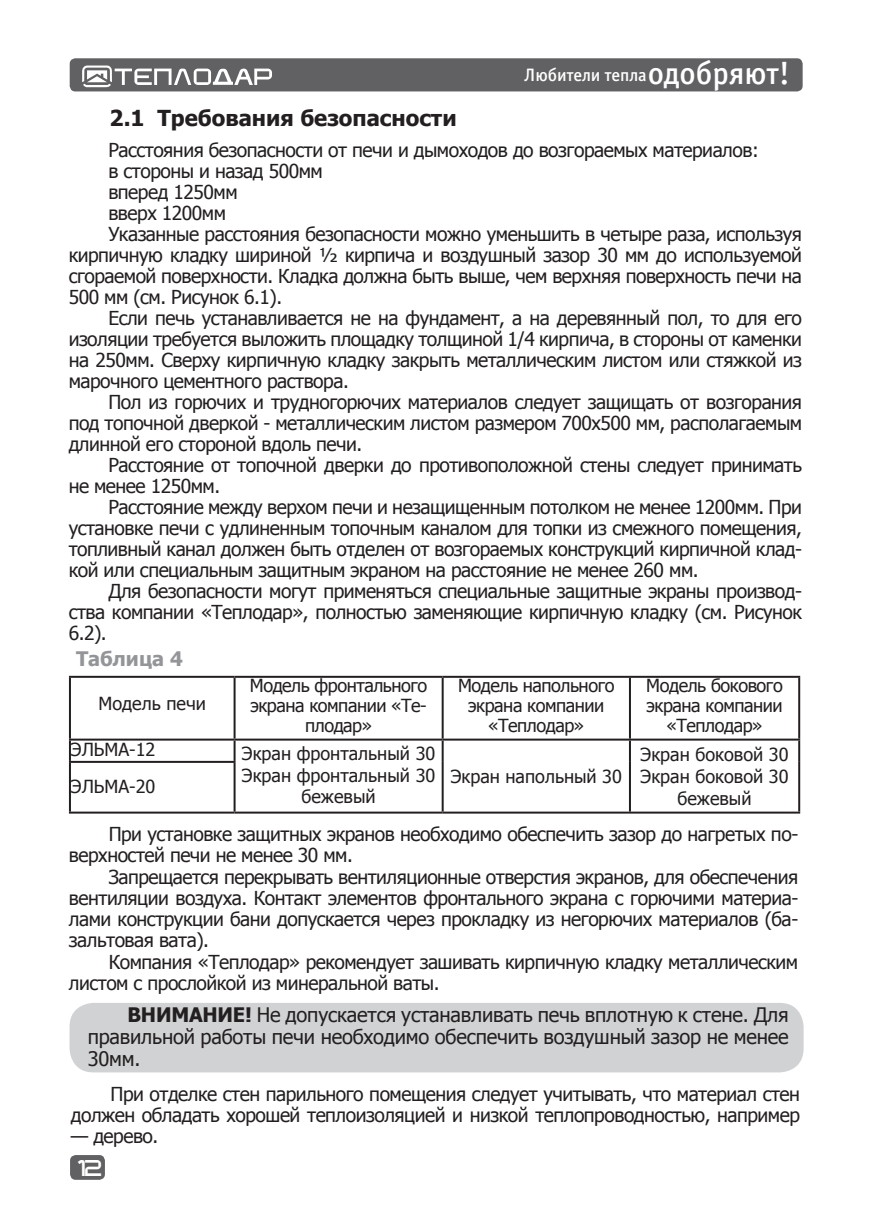
<style>
.page{position:relative;width:874px;height:1225px;background:#fff}
.page>*{position:absolute;margin:0;border:0;box-sizing:border-box;transform-origin:0 0}
.t1{font:700 22px "Tahoma";color:#231f20}
.t2{font:20px/22px "Tahoma";letter-spacing:-.01em;color:#231f20;text-align:justify}
.t3{font:700 20px "Tahoma";color:#939598}
.t4{font:19.2px/21.2px "Tahoma";letter-spacing:-.025em;color:#231f20}
.t5{font:18px/20px "Tahoma";letter-spacing:-.025em;color:#231f20;text-align:center}
.t6{font:18px/21.6px "Tahoma";color:#231f20;text-align:center}
.t7{font:18px "Officina Sans Medium C";letter-spacing:-.005em;color:#fff}
.t8{font:16px "teplodar";color:#fff}
.s1{font-size:32px}
.s2{font-weight:700}
</style>
<div class="page">
<div style="left:70px;top:1155px;width:35px;height:24px;background:#616164;border-radius:6px"></div>
<div style="left:70px;top:58px;width:732px;height:33px;background:#616164;border-radius:6px"></div>
<svg style="left:82px;top:65px;width:190px;height:22px"></svg>
<svg style="left:71px;top:678px;width:726px;height:133px"></svg>
<hr style="left:69px;top:676px;width:165px;height:2px;background:#231f20">
<hr style="left:69px;top:678px;width:2px;height:60px;background:#231f20">
<hr style="left:69px;top:738px;width:165px;height:2px;background:#231f20">
<hr style="left:69px;top:740px;width:2px;height:21px;background:#231f20">
<hr style="left:69px;top:761px;width:166px;height:2px;background:#231f20">
<hr style="left:69px;top:763px;width:2px;height:48px;background:#231f20">
<hr style="left:69px;top:811px;width:165px;height:2px;background:#231f20">
<hr style="left:234px;top:676px;width:208px;height:2px;background:#231f20">
<hr style="left:233px;top:678px;width:2px;height:60px;background:#231f20">
<hr style="left:442px;top:676px;width:187px;height:2px;background:#231f20">
<hr style="left:441px;top:678px;width:2px;height:60px;background:#231f20">
<hr style="left:629px;top:676px;width:170px;height:2px;background:#231f20">
<hr style="left:628px;top:678px;width:2px;height:60px;background:#231f20">
<hr style="left:797px;top:678px;width:2px;height:60px;background:#231f20">
<hr style="left:234px;top:738px;width:208px;height:2px;background:#231f20">
<hr style="left:233px;top:740px;width:2px;height:21px;background:#231f20">
<hr style="left:442px;top:738px;width:187px;height:2px;background:#231f20">
<hr style="left:441px;top:740px;width:2px;height:22px;background:#231f20">
<hr style="left:629px;top:738px;width:170px;height:2px;background:#231f20">
<hr style="left:628px;top:740px;width:2px;height:22px;background:#231f20">
<hr style="left:797px;top:740px;width:2px;height:22px;background:#231f20">
<hr style="left:233px;top:763px;width:2px;height:48px;background:#231f20">
<hr style="left:441px;top:762px;width:2px;height:49px;background:#231f20">
<hr style="left:628px;top:762px;width:2px;height:49px;background:#231f20">
<hr style="left:797px;top:762px;width:2px;height:49px;background:#231f20">
<hr style="left:234px;top:811px;width:208px;height:2px;background:#231f20">
<hr style="left:442px;top:811px;width:187px;height:2px;background:#231f20">
<hr style="left:629px;top:811px;width:170px;height:2px;background:#231f20">
<div style="left:69px;top:1003px;width:734px;height:69px;background:#d1d2d4;border-radius:24px"></div>
<p class="t7" style="left:524px;top:65px;width:267px">Любители тепла<span class="s1">одобряют!</span></p>
<p class="t1" style="left:110px;top:103px;width:348px">2.1 Требования безопасности</p>
<p class="t4" style="left:108px;top:138px;width:651px">Расстояния безопасности от печи и дымоходов до возгораемых материалов:</p>
<p class="t4" style="left:108px;top:159px;width:216px">в стороны и назад 500мм</p>
<p class="t4" style="left:108px;top:180px;width:131px">вперед 1250мм</p>
<p class="t4" style="left:108px;top:201px;width:119px">вверх 1200мм</p>
<p class="t4" style="left:108px;top:222px;width:694px">Указанные расстояния безопасности можно уменьшить в четыре раза, используя</p>
<p class="t4" style="left:69px;top:243px;width:734px">кирпичную кладку шириной ½ кирпича и воздушный зазор 30 мм до используемой</p>
<p class="t4" style="left:69px;top:264px;width:734px">сгораемой поверхности. Кладка должна быть выше, чем верхняя поверхность печи на</p>
<p class="t4" style="left:69px;top:285px;width:215px">500 мм (см. Рисунок 6.1).</p>
<p class="t4" style="left:108px;top:306px;width:694px">Если печь устанавливается не на фундамент, а на деревянный пол, то для его</p>
<p class="t4" style="left:69px;top:327px;width:734px">изоляции требуется выложить площадку толщиной 1/4 кирпича, в стороны от каменки</p>
<p class="t4" style="left:69px;top:348px;width:734px">на 250мм. Сверху кирпичную кладку закрыть металлическим листом или стяжкой из</p>
<p class="t4" style="left:69px;top:369px;width:281px">марочного цементного раствора.</p>
<p class="t4" style="left:108px;top:390px;width:695px">Пол из горючих и трудногорючих материалов следует защищать от возгорания</p>
<p class="t4" style="left:69px;top:411px;width:734px">под топочной дверкой - металлическим листом размером 700х500 мм, располагаемым</p>
<p class="t4" style="left:69px;top:432px;width:295px">длинной его стороной вдоль печи.</p>
<p class="t4" style="left:108px;top:453px;width:694px">Расстояние от топочной дверки до противоположной стены следует принимать</p>
<p class="t4" style="left:69px;top:474px;width:153px">не менее 1250мм.</p>
<p class="t4" style="left:108px;top:495px;width:694px">Расстояние между верхом печи и незащищенным потолком не менее 1200мм. При</p>
<p class="t4" style="left:69px;top:516px;width:734px">установке печи с удлиненным топочным каналом для топки из смежного помещения,</p>
<p class="t4" style="left:69px;top:537px;width:734px">топливный канал должен быть отделен от возгораемых конструкций кирпичной клад-</p>
<p class="t4" style="left:69px;top:558px;width:631px">кой или специальным защитным экраном на расстояние не менее 260 мм.</p>
<p class="t4" style="left:108px;top:579px;width:695px">Для безопасности могут применяться специальные защитные экраны производ-</p>
<p class="t4" style="left:69px;top:600px;width:734px">ства компании «Теплодар», полностью заменяющие кирпичную кладку (см. Рисунок</p>
<p class="t4" style="left:69px;top:621px;width:40px">6.2).</p>
<p class="t3" style="left:76px;top:645px;width:108px">Таблица 4</p>
<p class="t6" style="left:98px;top:692px;width:109px">Модель печи</p>
<p class="t5" style="left:250px;top:674px;width:179px">Модель фронтального экрана компании «Те&shy;плодар»</p>
<p class="t5" style="left:458px;top:674px;width:158px">Модель напольного экрана компании «Теплодар»</p>
<p class="t5" style="left:646px;top:674px;width:138px">Модель бокового экрана компании «Теплодар»</p>
<p class="t5" style="left:71px;top:739px;width:86px">ЭЛЬМА-12</p>
<p class="t6" style="left:242px;top:742px;width:195px">Экран фронтальный 30<br>Экран фронтальный 30 бежевый</p>
<p class="t5" style="left:71px;top:775px;width:86px">ЭЛЬМА-20</p>
<p class="t6" style="left:450px;top:765px;width:173px">Экран напольный 30</p>
<p class="t6" style="left:640px;top:743px;width:149px">Экран боковой 30<br>Экран боковой 30 бежевый</p>
<p class="t4" style="left:69px;top:823px;width:730px;text-indent:40px">При установке защитных экранов необходимо обеспечить зазор до нагретых по&shy;верхностей печи не менее 30 мм.</p>
<p class="t4" style="left:69px;top:865px;width:730px;text-align:justify;text-indent:40px">Запрещается перекрывать вентиляционные отверстия экранов, для обеспечения вентиляции воздуха. Контакт элементов фронтального экрана с горючими материа&shy;лами конструкции бани допускается через прокладку из негорючих материалов (ба&shy;зальтовая вата).</p>
<p class="t4" style="left:69px;top:950px;width:730px;text-indent:40px">Компания «Теплодар» рекомендует зашивать кирпичную кладку металлическим листом с прослойкой из минеральной ваты.</p>
<p class="t2" style="left:88px;top:1003px;width:702px;text-indent:40px"><span class="s2">ВНИМАНИЕ!</span> Не допускается устанавливать печь вплотную к стене. Для правильной работы печи необходимо обеспечить воздушный зазор не менее 30мм.</p>
<p class="t4" style="left:71px;top:1082px;width:730px;text-align:right">При отделке стен парильного помещения следует учитывать, что материал стен должен обладать хорошей теплоизоляцией и низкой теплопроводностью, например</p>
<p class="t4" style="left:71px;top:1124px;width:89px">— дерево.</p>
<p class="t8" style="left:74px;top:1161px;width:29px">12</p>
</div>
